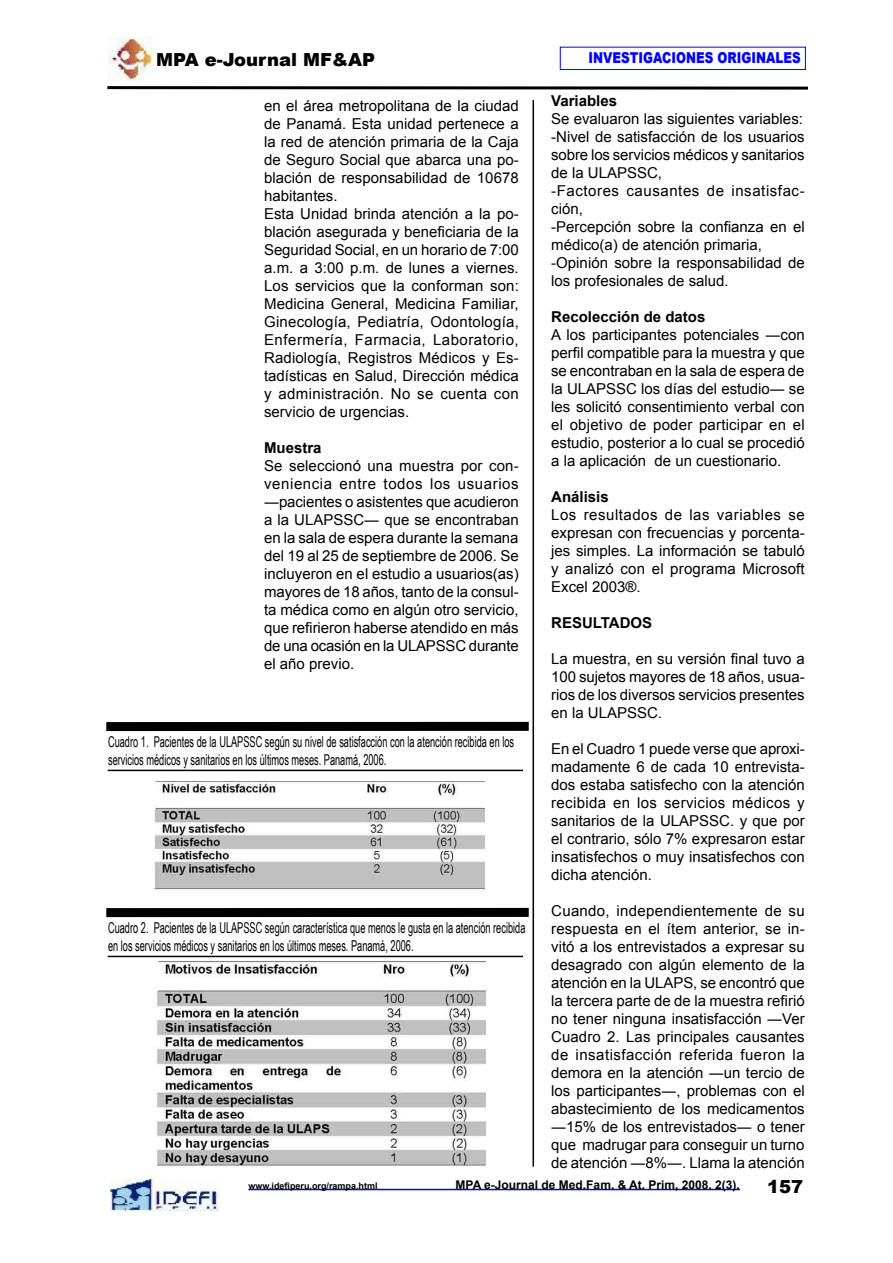
<style>
.page{position:relative;width:893px;height:1263px;background:#fff}
.page>*{position:absolute;margin:0;border:0;box-sizing:border-box;transform-origin:0 0}
.t1{font:900 18px "Arial";color:#000}
.t2{font:15px/18px "Arial";color:#000;text-align:justify}
.t3{font:15px/18px "Arial Narrow";color:#000;scale:.75 1}
.t4{font:700 15px "Arial";color:#000}
.t5{font:900 15px "Arial";color:#00f;scale:.8 1}
.t6{font:700 12px "Arial";color:#000}
.t7{font:700 9px "Arial";color:#000}
</style>
<div class="page">
<img style="left:109px;top:37px;width:43px;height:43px">
<img style="left:111px;top:1179px;width:108px;height:32px">
<hr style="left:248px;top:1189px;width:492px;height:1px;background:#00f">
<hr style="left:532px;top:100px;width:2px;height:1066px;background:#000">
<svg style="left:107px;top:86px;width:701px;height:4px;background:#3f3f3f"></svg>
<div style="left:560px;top:47px;width:246px;height:23px;border:1px solid #00f"></div>
<img style="left:154px;top:781px;width:331px;height:109px">
<img style="left:155px;top:961px;width:331px;height:205px">
<div style="left:106px;top:722px;width:423px;height:9px;background:#000"></div>
<hr style="left:108px;top:770px;width:415px;height:1px;background:#000">
<div style="left:106px;top:908px;width:423px;height:9px;background:#000"></div>
<hr style="left:108px;top:956px;width:415px;height:1px;background:#000">
<p class="t1" style="left:156px;top:46px;width:220px">MPA e-Journal MF&amp;AP</p>
<p class="t2" style="left:264px;top:97px;width:256px;text-align:left">en el área metropolitana de la ciudad de Panamá. Esta unidad pertenece a la red de atención primaria de la Caja de Seguro Social que abarca una po&shy;blación de responsabilidad de 10678 habitantes.<br>Esta Unidad brinda atención a la po&shy;blación asegurada y beneficiaria de la Seguridad Social, en un horario de 7:00 a.m. a 3:00 p.m. de lunes a viernes.<br>Los servicios que la conforman son:<br>Medicina General, Medicina Familiar, Ginecología, Pediatría, Odontología, Enfermería, Farmacia, Laboratorio, Radiología, Registros Médicos y Es&shy;tadísticas en Salud, Dirección médica y administración. No se cuenta con servicio de urgencias.</p>
<p class="t4" style="left:264px;top:438px;width:59px">Muestra</p>
<p class="t2" style="left:264px;top:457px;width:256px">Se seleccionó una muestra por con&shy;veniencia entre todos los usuarios ―pacientes o asistentes que acudieron a la ULAPSSC― que se encontraban en la sala de espera durante la semana del 19 al 25 de septiembre de 2006. Se incluyeron en el estudio a usuarios(as) mayores de 18 años, tanto de la consul&shy;ta médica como en algún otro servicio, que refirieron haberse atendido en más de una ocasión en la ULAPSSC durante el año previo.</p>
<p class="t3" style="left:108px;top:732px;width:543px">Cuadro 1. Pacientes de la ULAPSSC según su nivel de satisfacción con la atención recibida en los servicios médicos y sanitarios en los últimos meses. Panamá, 2006.</p>
<p class="t3" style="left:108px;top:918px;width:558px">Cuadro 2. Pacientes de la ULAPSSC según característica que menos le gusta en la atención recibida en los servicios médicos y sanitarios en los últimos meses. Panamá, 2006.</p>
<p class="t5" style="left:588px;top:46px;width:267px">INVESTIGACIONES ORIGINALES</p>
<p class="t4" style="left:551px;top:91px;width:67px">Variables</p>
<p class="t2" style="left:551px;top:110px;width:255px;text-align:left">Se evaluaron las siguientes variables: -Nivel de satisfacción de los usuarios sobre los servicios médicos y sanitarios de la ULAPSSC,<br>-Factores causantes de insatisfac&shy;ción,<br>-Percepción sobre la confianza en el médico(a) de atención primaria, -Opinión sobre la responsabilidad de los profesionales de salud.</p>
<p class="t4" style="left:551px;top:307px;width:156px">Recolección de datos</p>
<p class="t2" style="left:551px;top:326px;width:255px">A los participantes potenciales ―con perfil compatible para la muestra y que se encontraban en la sala de espera de la ULAPSSC los días del estudio― se les solicitó consentimiento verbal con el objetivo de poder participar en el estudio, posterior a lo cual se procedió a la aplicación de un cuestionario.</p>
<p class="t4" style="left:551px;top:487px;width:59px">Análisis</p>
<p class="t2" style="left:551px;top:506px;width:255px">Los resultados de las variables se expresan con frecuencias y porcenta&shy;jes simples. La información se tabuló y analizó con el programa Microsoft Excel 2003®.</p>
<p class="t4" style="left:551px;top:613px;width:103px">RESULTADOS</p>
<p class="t2" style="left:551px;top:650px;width:255px">La muestra, en su versión final tuvo a 100 sujetos mayores de 18 años, usua&shy;rios de los diversos servicios presentes en la ULAPSSC.</p>
<p class="t2" style="left:551px;top:740px;width:255px">En el Cuadro 1 puede verse que aproxi&shy;madamente 6 de cada 10 entrevista&shy;dos estaba satisfecho con la atención recibida en los servicios médicos y sanitarios de la ULAPSSC. y que por el contrario, sólo 7% expresaron estar insatisfechos o muy insatisfechos con dicha atención.</p>
<p class="t2" style="left:551px;top:902px;width:255px">Cuando, independientemente de su respuesta en el ítem anterior, se in&shy;vitó a los entrevistados a expresar su desagrado con algún elemento de la atención en la ULAPS, se encontró que la tercera parte de de la muestra refirió no tener ninguna insatisfacción ―Ver Cuadro 2. Las principales causantes de insatisfacción referida fueron la demora en la atención ―un tercio de los participantes―, problemas con el abastecimiento de los medicamentos ―15% de los entrevistados― o tener que madrugar para conseguir un turno de atención ―8%―. Llama la atención</p>
<p class="t7" style="left:248px;top:1180px;width:131px">www.idefiperu.org/rampa.html</p>
<p class="t6" style="left:456px;top:1177px;width:286px">MPA e-Journal de Med.Fam. &amp; At. Prim, 2008. 2(3).</p>
<p class="t1" style="left:767px;top:1173px;width:38px">157</p>
</div>
